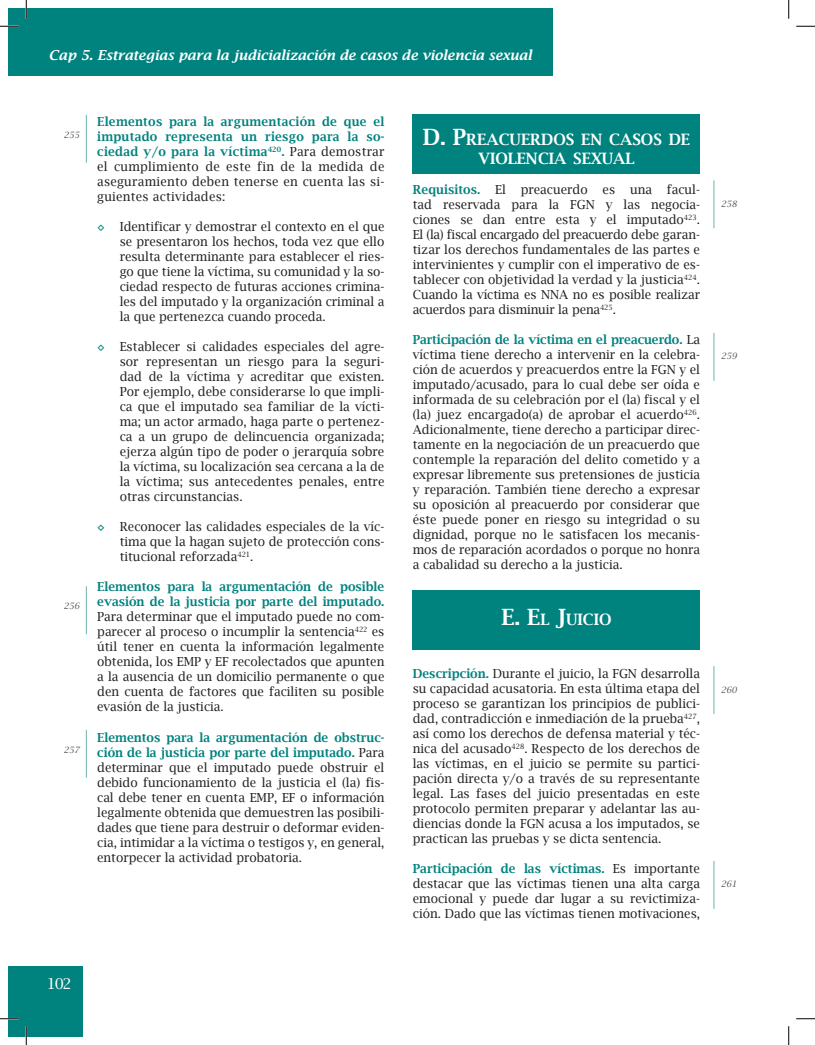
<style>
.page{position:relative;width:815px;height:1045px;background:#fff}
.page>*{position:absolute;margin:0;border:0;box-sizing:border-box;transform-origin:0 0}
.t1{font:600 15.75px/18.8px "Lucida Bright";color:#fff;text-align:center}
.t2{font:15px "Lucida Bright";color:#fff}
.t3{font:italic 600 13.75px "Lucida Bright";color:#fff}
.t4{font:12.5px/15px "Lucida Bright";color:#231f20;text-align:justify}
.t5{font:600 12.5px/15px "Lucida Bright";color:#00827e}
.t6{font:italic 8.75px "Lucida Bright";color:#57585a}
.s1{font-weight:600;color:#00827e}
.s2{font-size:22.5px}
</style>
<div class="page">
<div style="left:9px;top:9px;width:543px;height:67px;background:#00827e"></div>
<div style="left:9px;top:966px;width:74px;height:70px;background:#00827e"></div>
<div style="left:412px;top:591px;width:287px;height:59px;background:#00827e"></div>
<div style="left:412px;top:115px;width:287px;height:59px;background:#00827e"></div>
<hr style="left:86px;top:586px;width:1px;height:48px;background:#66b4af">
<hr style="left:86px;top:730px;width:1px;height:47px;background:#66b4af">
<hr style="left:86px;top:115px;width:1px;height:48px;background:#66b4af">
<hr style="left:713px;top:333px;width:1px;height:48px;background:#66b4af">
<hr style="left:713px;top:666px;width:1px;height:48px;background:#66b4af">
<hr style="left:713px;top:180px;width:1px;height:48px;background:#66b4af">
<hr style="left:713px;top:861px;width:1px;height:48px;background:#66b4af">
<svg style="left:0;top:25px;width:19px;height:2px"></svg>
<svg style="left:796px;top:25px;width:18px;height:2px"></svg>
<svg style="left:0;top:1018px;width:19px;height:1px"></svg>
<svg style="left:796px;top:1018px;width:18px;height:1px"></svg>
<svg style="left:25px;top:0;width:2px;height:19px"></svg>
<svg style="left:25px;top:1026px;width:2px;height:19px"></svg>
<svg style="left:788px;top:0;width:1px;height:19px"></svg>
<svg style="left:788px;top:1026px;width:1px;height:19px"></svg>
<p class="t3" style="left:48px;top:47px;width:485px">Cap 5. Estrategias para la judicialización de casos de violencia sexual</p>
<p class="t6" style="left:63px;top:130px;width:17px">255</p>
<p class="t6" style="left:63px;top:601px;width:17px">256</p>
<p class="t6" style="left:63px;top:744px;width:17px">257</p>
<p class="t4" style="left:97px;top:114px;width:289px"><span class="s1">Elementos para la argumentación de que el imputado representa un riesgo para la so&shy;ciedad y/o para la víctima</span><sup>420</sup><span class="s1">.</span> Para demostrar el cumplimiento de este fin de la medida de aseguramiento deben tenerse en cuenta las si&shy;guientes actividades:</p>
<p class="t4" style="left:120px;top:219px;width:266px;text-indent:-22px"><span class="s1">◊</span> Identificar y demostrar el contexto en el que se presentaron los hechos, toda vez que ello resulta determinante para establecer el ries&shy;go que tiene la víctima, su comunidad y la so&shy;ciedad respecto de futuras acciones crimina&shy;les del imputado y la organización criminal a la que pertenezca cuando proceda.</p>
<p class="t4" style="left:120px;top:339px;width:266px;text-indent:-22px"><span class="s1">◊</span> Establecer si calidades especiales del agre&shy;sor representan un riesgo para la seguri&shy;dad de la víctima y acreditar que existen.<br>Por ejemplo, debe considerarse lo que impli&shy;ca que el imputado sea familiar de la vícti&shy;ma; un actor armado, haga parte o pertenez&shy;ca a un grupo de delincuencia organizada; ejerza algún tipo de poder o jerarquía sobre la víctima, su localización sea cercana a la de la víctima; sus antecedentes penales, entre otras circunstancias.</p>
<p class="t4" style="left:120px;top:519px;width:266px;text-indent:-22px"><span class="s1">◊</span> Reconocer las calidades especiales de la víc&shy;tima que la hagan sujeto de protección cons&shy;titucional reforzada<sup>421</sup>.</p>
<p class="t5" style="left:97px;top:579px;width:289px">Elementos para la argumentación de posible evasión de la justicia por parte del imputado.</p>
<p class="t4" style="left:97px;top:609px;width:289px">Para determinar que el imputado puede no com&shy;parecer al proceso o incumplir la sentencia<sup>422</sup> es útil tener en cuenta la información legalmente obtenida, los EMP y EF recolectados que apunten a la ausencia de un domicilio permanente o que den cuenta de factores que faciliten su posible evasión de la justicia.</p>
<p class="t4" style="left:97px;top:729px;width:289px"><span class="s1">Elementos para la argumentación de obstruc&shy;ción de la justicia por parte del imputado.</span> Para determinar que el imputado puede obstruir el debido funcionamiento de la justicia el (la) fis&shy;cal debe tener en cuenta EMP, EF o información legalmente obtenida que demuestren las posibili&shy;dades que tiene para destruir o deformar eviden&shy;cia, intimidar a la víctima o testigos y, en general, entorpecer la actividad probatoria.</p>
<p class="t1" style="left:422px;top:130px;width:268px"><span class="s2">D. P</span>REACUERDOS EN CASOS DE<br>VIOLENCIA SEXUAL</p>
<p class="t4" style="left:412px;top:182px;width:289px"><span class="s1">Requisitos.</span> El preacuerdo es una facul&shy;tad reservada para la FGN y las negocia&shy;ciones se dan entre esta y el imputado<sup>423</sup>.<br>El (la) fiscal encargado del preacuerdo debe garan&shy;tizar los derechos fundamentales de las partes e intervinientes y cumplir con el imperativo de es&shy;tablecer con objetividad la verdad y la justicia<sup>424</sup>.<br>Cuando la víctima es NNA no es posible realizar acuerdos para disminuir la pena<sup>425</sup>.</p>
<p class="t4" style="left:412px;top:332px;width:289px"><span class="s1">Participación de la víctima en el preacuerdo.</span> La víctima tiene derecho a intervenir en la celebra&shy;ción de acuerdos y preacuerdos entre la FGN y el imputado/acusado, para lo cual debe ser oída e informada de su celebración por el (la) fiscal y el (la) juez encargado(a) de aprobar el acuerdo<sup>426</sup>.<br>Adicionalmente, tiene derecho a participar direc&shy;tamente en la negociación de un preacuerdo que contemple la reparación del delito cometido y a expresar libremente sus pretensiones de justicia y reparación. También tiene derecho a expresar su oposición al preacuerdo por considerar que éste puede poner en riesgo su integridad o su dignidad, porque no le satisfacen los mecanis&shy;mos de reparación acordados o porque no honra a cabalidad su derecho a la justicia.</p>
<p class="t1" style="left:501px;top:610px;width:112px"><span class="s2">E. E</span>L <span class="s2">J</span>UICIO</p>
<p class="t4" style="left:412px;top:666px;width:289px"><span class="s1">Descripción.</span> Durante el juicio, la FGN desarrolla su capacidad acusatoria. En esta última etapa del proceso se garantizan los principios de publici&shy;dad, contradicción e inmediación de la prueba<sup>427</sup>, así como los derechos de defensa material y téc&shy;nica del acusado<sup>428</sup>. Respecto de los derechos de las víctimas, en el juicio se permite su partici&shy;pación directa y/o a través de su representante legal. Las fases del juicio presentadas en este protocolo permiten preparar y adelantar las au&shy;diencias donde la FGN acusa a los imputados, se practican las pruebas y se dicta sentencia.</p>
<p class="t4" style="left:412px;top:861px;width:289px"><span class="s1">Participación de las víctimas.</span> Es importante destacar que las víctimas tienen una alta carga emocional y puede dar lugar a su revictimiza&shy;ción. Dado que las víctimas tienen motivaciones,</p>
<p class="t6" style="left:720px;top:199px;width:17px">258</p>
<p class="t6" style="left:720px;top:351px;width:17px">259</p>
<p class="t6" style="left:720px;top:684px;width:17px">260</p>
<p class="t6" style="left:720px;top:879px;width:17px">261</p>
<p class="t2" style="left:47px;top:975px;width:26px">102</p>
</div>
